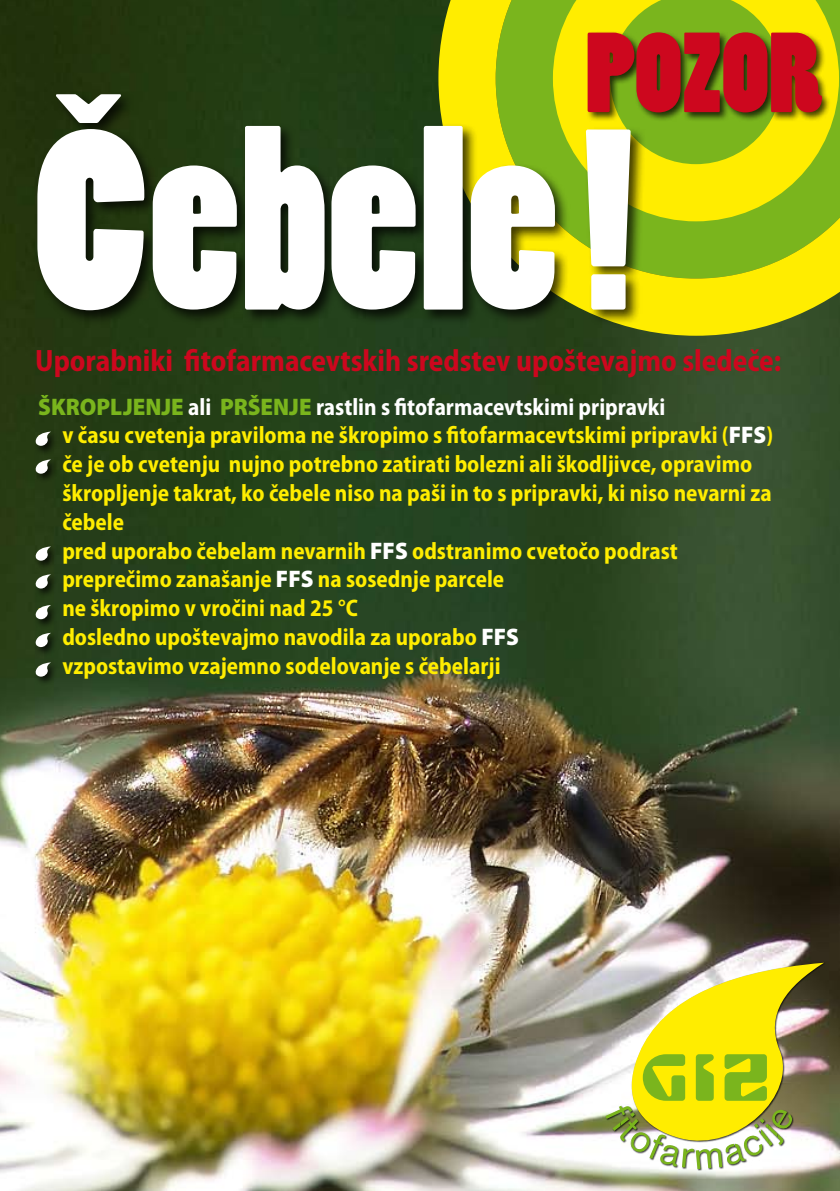
<style>
.page{position:relative;width:840px;height:1191px;background:#fff}
.page>*{position:absolute;margin:0;border:0;box-sizing:border-box;transform-origin:0 0}
.t1{font:240px "Poplar Std";color:#fff}
.t2{font:106px "Poplar Std";color:#cd071e}
.t3{font:700 semi-condensed 31px "Myriad Pro";color:#cd071e;scale:.95 1}
.t4{font:700 semi-condensed 24px/28.8px "Myriad Pro";color:#ffed00;scale:.95 1}
.t5{font:700 semi-condensed 24px "Myriad Pro";color:#fff;scale:.95 1}
.s1{font-weight:900;font-stretch:normal;color:#7ab51d}
.s2{font-weight:900;font-stretch:normal;color:#fff}
</style>
<div class="page">
<img style="left:0;top:0;width:839px;height:1191px">
<div style="left:604px;top:962px;width:221px;height:209px;background:#000;opacity:.75"></div>
<img style="left:605px;top:962px;width:218px;height:207px">
<div style="left:33px;top:429px;width:26px;height:26px;background:#000;opacity:.75"></div>
<svg style="left:35px;top:431px;width:16px;height:16px"></svg>
<div style="left:33px;top:544px;width:26px;height:26px;background:#000;opacity:.75"></div>
<svg style="left:35px;top:546px;width:16px;height:15px"></svg>
<div style="left:33px;top:602px;width:26px;height:26px;background:#000;opacity:.75"></div>
<svg style="left:35px;top:605px;width:16px;height:15px"></svg>
<div style="left:33px;top:457px;width:26px;height:26px;background:#000;opacity:.75"></div>
<svg style="left:35px;top:459px;width:16px;height:15px"></svg>
<div style="left:33px;top:572px;width:26px;height:26px;background:#000;opacity:.75"></div>
<svg style="left:35px;top:574px;width:16px;height:15px"></svg>
<div style="left:33px;top:630px;width:26px;height:26px;background:#000;opacity:.75"></div>
<svg style="left:35px;top:633px;width:16px;height:15px"></svg>
<div style="left:33px;top:660px;width:26px;height:26px;background:#000;opacity:.75"></div>
<svg style="left:35px;top:662px;width:16px;height:15px"></svg>
<svg style="left:438px;top:0;width:401px;height:336px"></svg>
<svg style="left:552px;top:0;width:286px;height:221px;fill:#ffed00"></svg>
<div style="left:585px;top:31px;width:245px;height:91px;background:#000;opacity:.75"></div>
<div style="left:34px;top:91px;width:612px;height:235px;background:#000;opacity:.75"></div>
<h2 class="t2" style="left:585px;top:15px;width:238px">POZOR</h2>
<h1 class="t1" style="left:34px;top:89px;width:601px">Cˇ ebele !</h1>
<p class="t3" style="left:35px;top:343px;width:786px">Uporabniki fitofarmacevtskih sredstev upoštevajmo sledeče:</p>
<p class="t5" style="left:38px;top:393px;width:661px"><span class="s1">ŠKROPLJENJE</span> ali <span class="s1">PRŠENJE</span> rastlin s fitofarmacevtskimi pripravki</p>
<p class="t4" style="left:38px;top:421px;width:774px">- v času cvetenja praviloma ne škropimo s fitofarmacevtskimi pripravki (<span class="s2">FFS</span>)</p>
<p class="t4" style="left:62px;top:450px;width:747px;text-indent:-24px">- če je ob cvetenju nujno potrebno zatirati bolezni ali škodljivce, opravimo škropljenje takrat, ko čebele niso na paši in to s pripravki, ki niso nevarni za čebele</p>
<p class="t4" style="left:38px;top:536px;width:674px">- pred uporabo čebelam nevarnih <span class="s2">FFS</span> odstranimo cvetočo podrast</p>
<p class="t4" style="left:38px;top:565px;width:491px">- preprečimo zanašanje <span class="s2">FFS</span> na sosednje parcele</p>
<p class="t4" style="left:38px;top:594px;width:338px">- ne škropimo v vročini nad 25 °C</p>
<p class="t4" style="left:38px;top:623px;width:507px">- dosledno upoštevajmo navodila za uporabo <span class="s2">FFS</span></p>
<p class="t4" style="left:38px;top:652px;width:488px">- vzpostavimo vzajemno sodelovanje s čebelarji</p>
</div>
